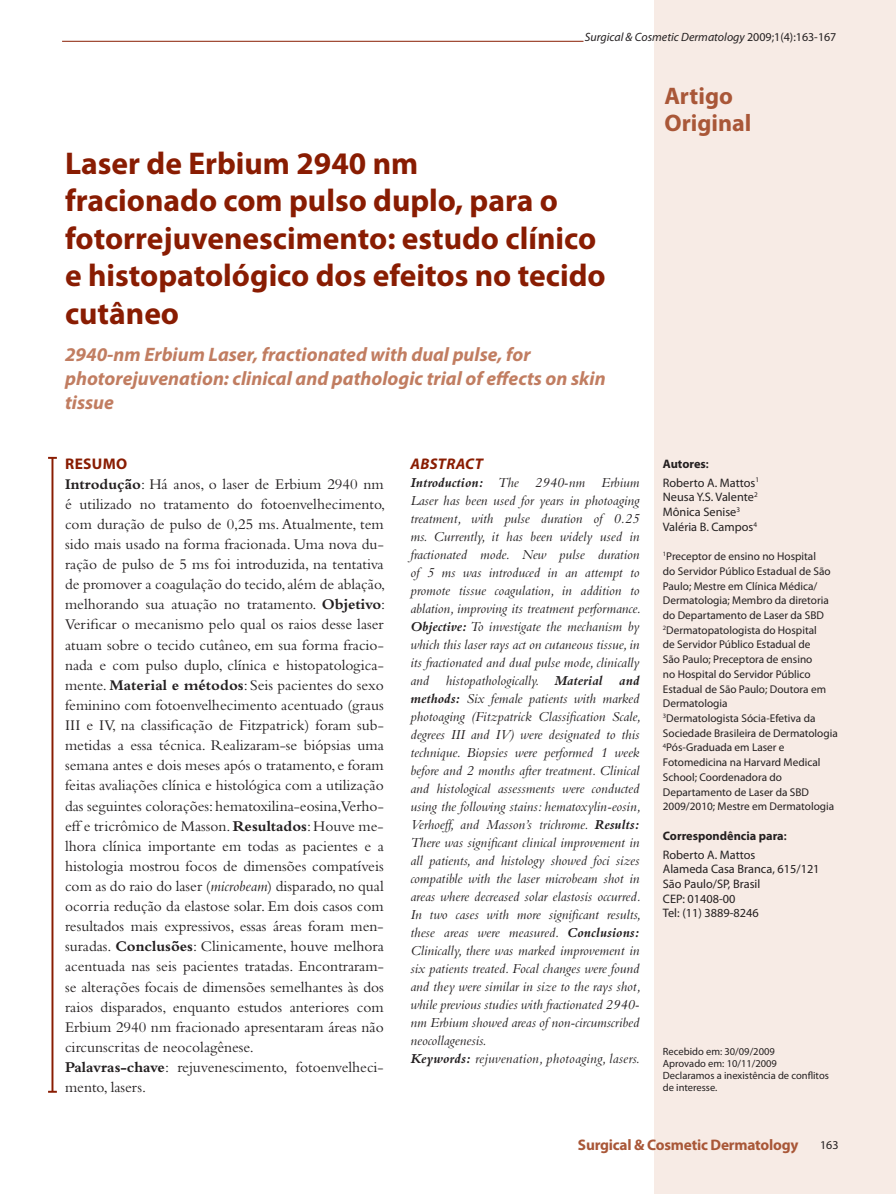
<style>
.page{position:relative;width:896px;height:1194px;background:#fff}
.page>*{position:absolute;margin:0;border:0;box-sizing:border-box;transform-origin:0 0}
.t1{font:700 31.5px/37.5px "Myriad Pro";color:#891c02}
.t2{font:700 24px/27px "Myriad Pro";color:#a95738}
.t3{font:italic 700 19.5px/24px "Myriad Pro";color:#c17d61}
.t4{font:15.45px/20.1px "Bembo";color:#231f20}
.t5{font:italic 700 15.45px "Myriad Pro";letter-spacing:.02em;color:#891c02}
.t6{font:700 15.45px "Myriad Pro";letter-spacing:.02em;color:#891c02}
.t7{font:700 15.3px "Myriad Pro";letter-spacing:-.015em;color:#a95738}
.t8{font:italic 14.25px/18px "Bembo";color:#231f20}
.t9{font:12.3px/14.7px "Myriad Pro";color:#231f20}
.t10{font:700 12.3px/18.9px "Myriad Pro";color:#231f20}
.t11{font:italic 12px "Myriad Pro";color:#231f20}
.t12{font:12px "Myriad Pro";color:#231f20}
.t13{font:11.25px/14.7px "Myriad Pro";color:#231f20}
.t14{font:10.5px/12px "Myriad Pro";color:#231f20}
.s1{font-style:normal}
.s2{font-weight:700}
.s3{font-style:italic}
.s4{font-weight:600}
.s5{font-weight:400}
</style>
<div class="page">
<div style="left:654px;top:0;width:241px;height:1193px;background:#f7ebe5"></div>
<hr style="left:51px;top:458px;width:2px;height:633px;background:#891c02">
<svg style="left:48px;top:1090px;width:9px;height:2px"></svg>
<hr style="left:62px;top:41px;width:521px;height:1px;background:#891c02">
<p class="t11" style="left:584px;top:29px;width:253px">Surgical &amp; Cosmetic Dermatology <span class="s1">2009;1(4):163-167</span></p>
<h1 class="t1" style="left:65px;top:143px;width:542px">Laser de Erbium 2940 nm<br>fracionado com pulso duplo, para o fotorrejuvenescimento: estudo clínico e histopatológico dos efeitos no tecido cutâneo</h1>
<p class="t3" style="left:65px;top:341px;width:542px">2940-nm Erbium Laser, fractionated with dual pulse, for photorejuvenation: clinical and pathologic trial of effects on skin tissue</p>
<p class="t6" style="left:65px;top:453px;width:63px">RESuMo</p>
<p class="t4" style="left:65px;top:473px;width:322px"><span class="s2">Introdução</span>: Há anos, o laser de Erbium 2940 nm é utilizado no tratamento do fotoenvelhecimento, com duração de pulso de 0,25 ms. Atualmente, tem sido mais usado na forma fracionada. Uma nova du&shy;ração de pulso de 5 ms foi introduzida, na tentativa de promover a coagulação do tecido, além de ablação, melhorando sua atuação no tratamento. <span class="s2">Objetivo</span>:<br>Verificar o mecanismo pelo qual os raios desse laser atuam sobre o tecido cutâneo, em sua forma fracio&shy;nada e com pulso duplo, clínica e histopatologica&shy;mente. <span class="s2">Material e métodos</span>: Seis pacientes do sexo feminino com fotoenvelhecimento acentuado (graus III e IV, na classificação de Fitzpatrick) foram sub&shy;metidas a essa técnica. Realizaram-se biópsias uma semana antes e dois meses após o tratamento, e foram feitas avaliações clínica e histológica com a utilização das seguintes colorações: hematoxilina-eosina,Verho&shy;eff e tricrômico de Masson. <span class="s2">Resultados</span>: Houve me&shy;lhora clínica importante em todas as pacientes e a histologia mostrou focos de dimensões compatíveis com as do raio do laser (<span class="s3">microbeam</span>) disparado, no qual ocorria redução da elastose solar. Em dois casos com resultados mais expressivos, essas áreas foram men&shy;suradas. <span class="s2">Conclusões</span>: Clinicamente, houve melhora acentuada nas seis pacientes tratadas. Encontraram&shy;se alterações focais de dimensões semelhantes às dos raios disparados, enquanto estudos anteriores com Erbium 2940 nm fracionado apresentaram áreas não circunscritas de neocolagênese.<br><span class="s2">Palavras-chave</span>: rejuvenescimento, fotoenvelheci&shy;mento, lasers.</p>
<p class="t5" style="left:410px;top:453px;width:74px">ABSTRACT</p>
<p class="t8" style="left:410px;top:472px;width:232px"><span class="s2">Introduction:</span> The 2940-nm Erbium Laser has been used for years in photoaging treatment, with pulse duration of 0.25 ms. Currently, it has been widely used in fractionated mode. New pulse duration of 5 ms was introduced in an attempt to promote tissue coagulation, in addition to ablation, improving its treatment performance.<br><span class="s2">Objective:</span> To investigate the mechanism by which this laser rays act on cutaneous tissue, in its fractionated and dual pulse mode, clinically and histopathologically. <span class="s2">Material and methods:</span> Six female patients with marked photoaging (Fitzpatrick Classification Scale, degrees III and IV) were designated to this technique. Biopsies were performed 1 week before and 2 months after treatment. Clinical and histological assessments were conducted using the following stains: hematoxylin-eosin, Verhoeff, and Masson’s trichrome. <span class="s2">Results:<br></span>There was significant clinical improvement in all patients, and histology showed foci sizes compatible with the laser microbeam shot in areas where decreased solar elastosis occurred.<br>In two cases with more significant results, these areas were measured. <span class="s2">Conclusions:<br></span>Clinically, there was marked improvement in six patients treated. Focal changes were found and they were similar in size to the rays shot, while previous studies with fractionated 2940- nm Erbium showed areas of non-circumscribed neocollagenesis.<br><span class="s2">Keywords:</span> rejuvenation, photoaging, lasers.</p>
<h2 class="t2" style="left:664px;top:82px;width:88px">artigo original</h2>
<p class="t9" style="left:662px;top:453px;width:98px;line-height:18.9px"><span class="s2">autores</span><span class="s4">:<br></span>Roberto A. Mattos<sup>1</sup></p>
<p class="t9" style="left:662px;top:489px;width:96px">Neusa Y.S. Valente<sup>2<br></sup>Mônica Senise<sup>3<br></sup>Valéria B. Campos<sup>4</sup></p>
<p class="t13" style="left:662px;top:548px;width:176px"><sup>1</sup>Preceptor de ensino no Hospital<br>do Servidor Público Estadual de São<br>Paulo; Mestre em Clínica Médica/<br>Dermatologia; Membro da diretoria do Departamento de Laser da SBD<br><sup>2</sup>Dermatopatologista do Hospital<br>de Servidor Público Estadual de<br>São Paulo; Preceptora de ensino<br>no Hospital do Servidor Público<br>Estadual de São Paulo; Doutora em<br>Dermatologia<br><sup>3</sup>Dermatologista Sócia-Efetiva da<br>Sociedade Brasileira de Dermatologia<br><sup>4</sup>Pós-Graduada em Laser e<br>Fotomedicina na Harvard Medical<br>School; Coordenadora do<br>Departamento de Laser da SBD<br>2009/2010; Mestre em Dermatologia</p>
<p class="t10" style="left:662px;top:825px;width:125px">Correspondência para<span class="s4">:<br></span><span class="s5">Roberto A. Mattos</span></p>
<p class="t9" style="left:662px;top:861px;width:158px">Alameda Casa Branca, 615/121<br>São Paulo/SP, Brasil<br>CEP: 01408-00<br>Tel: (11) 3889-8246</p>
<p class="t14" style="left:662px;top:1045px;width:168px">Recebido em: 30/09/2009<br>Aprovado em: 10/11/2009<br>Declaramos a inexistência de conflitos de interesse.</p>
<p class="t7" style="left:578px;top:1133px;width:222px">Surgical &amp; Cosmetic Dermatology</p>
<p class="t12" style="left:820px;top:1137px;width:20px">163</p>
</div>
